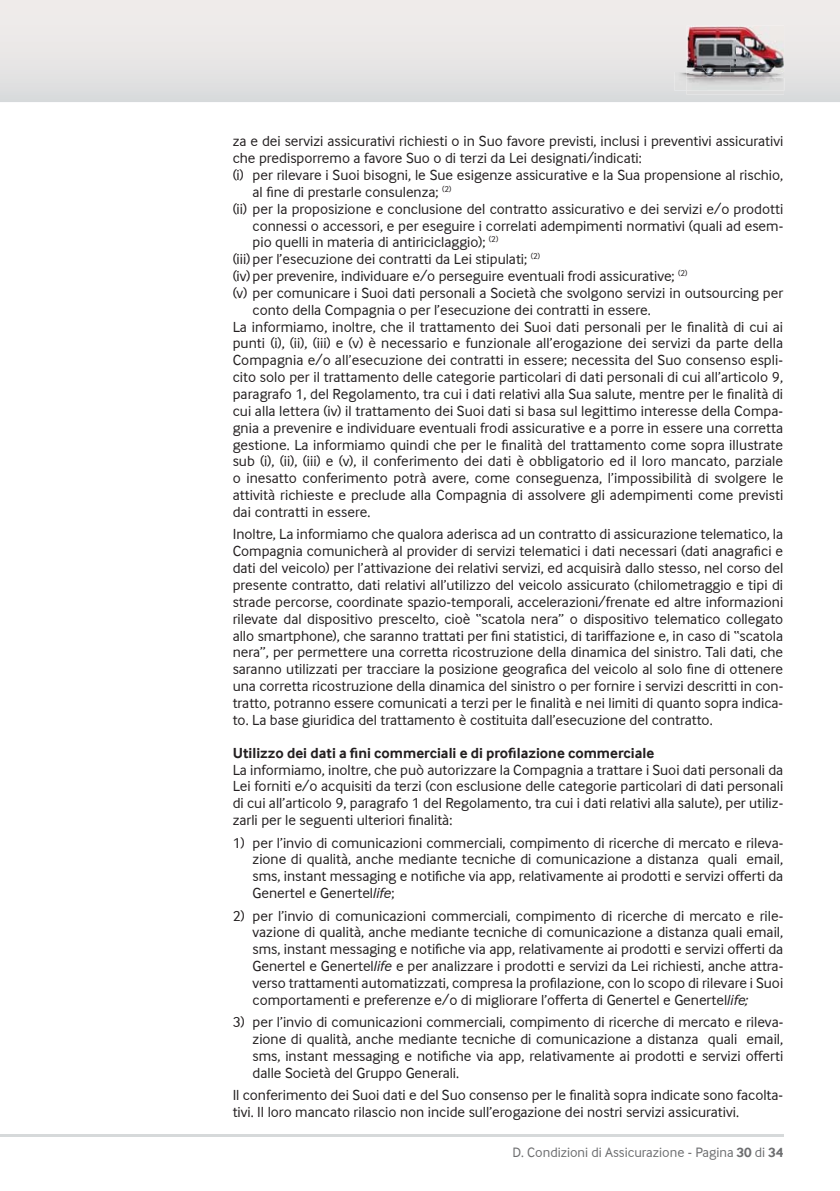
<style>
.page{position:relative;width:840px;height:1191px;background:#fff}
.page>*{position:absolute;margin:0;border:0;box-sizing:border-box;transform-origin:0 0}
.t1{font:15px/16.8px "Inter Face Da Ma";color:#231f20;text-align:justify}
.t2{font:700 15px "Inter Face Da Ma";color:#231f20}
.t3{font:14px "Inter Face Da Ma";color:#6d6e70}
.s1{font-style:italic}
.s2{font-weight:700}
</style>
<div class="page">
<svg style="left:0;top:0;width:839px;height:102px;background:#e7e5e5"></svg>
<hr style="left:0;top:1134px;width:782px;height:2px;background:#d6d9da">
<img style="left:674px;top:72px;width:110px;height:18px">
<img style="left:686px;top:90px;width:97px;height:4px">
<img style="left:686px;top:78px;width:97px;height:12px">
<img style="left:686px;top:26px;width:97px;height:52px">
<img style="left:701px;top:65px;width:29px;height:3px">
<img style="left:686px;top:69px;width:96px;height:6px">
<svg style="left:702px;top:68px;width:28px;height:5px"></svg>
<p class="t1" style="left:232px;top:133px;width:552px">za e dei servizi assicurativi richiesti o in Suo favore previsti, inclusi i preventivi assicurativi</p>
<p class="t1" style="left:232px;top:150px;width:410px">che predisporremo a favore Suo o di terzi da Lei designati/indicati:</p>
<p class="t1" style="left:232px;top:166px;width:551px">(i) per rilevare i Suoi bisogni, le Sue esigenze assicurative e la Sua propensione al rischio,</p>
<p class="t1" style="left:252px;top:183px;width:200px">al fine di prestarle consulenza; <sup>(2)</sup></p>
<p class="t1" style="left:232px;top:200px;width:551px">(ii) per la proposizione e conclusione del contratto assicurativo e dei servizi e/o prodotti</p>
<p class="t1" style="left:252px;top:217px;width:532px">connessi o accessori, e per eseguire i correlati adempimenti normativi (quali ad esem-</p>
<p class="t1" style="left:252px;top:234px;width:247px">pio quelli in materia di antiriciclaggio); <sup>(2)</sup></p>
<p class="t1" style="left:232px;top:251px;width:309px">(iii) per l’esecuzione dei contratti da Lei stipulati; <sup>(2)</sup></p>
<p class="t1" style="left:232px;top:268px;width:456px">(iv) per prevenire, individuare e/o perseguire eventuali frodi assicurative; <sup>(2)</sup></p>
<p class="t1" style="left:232px;top:284px;width:551px">(v) per comunicare i Suoi dati personali a Società che svolgono servizi in outsourcing per</p>
<p class="t1" style="left:252px;top:301px;width:399px">conto della Compagnia o per l’esecuzione dei contratti in essere.</p>
<p class="t1" style="left:232px;top:318px;width:551px">La informiamo, inoltre, che il trattamento dei Suoi dati personali per le finalità di cui ai</p>
<p class="t1" style="left:232px;top:335px;width:551px">punti (i), (ii), (iii) e (v) è necessario e funzionale all’erogazione dei servizi da parte della</p>
<p class="t1" style="left:232px;top:352px;width:551px">Compagnia e/o all’esecuzione dei contratti in essere; necessita del Suo consenso espli-</p>
<p class="t1" style="left:232px;top:369px;width:551px">cito solo per il trattamento delle categorie particolari di dati personali di cui all’articolo 9,</p>
<p class="t1" style="left:232px;top:385px;width:551px">paragrafo 1, del Regolamento, tra cui i dati relativi alla Sua salute, mentre per le finalità di</p>
<p class="t1" style="left:232px;top:402px;width:551px">cui alla lettera (iv) il trattamento dei Suoi dati si basa sul legittimo interesse della Compa-</p>
<p class="t1" style="left:232px;top:419px;width:552px">gnia a prevenire e individuare eventuali frodi assicurative e a porre in essere una corretta</p>
<p class="t1" style="left:232px;top:436px;width:551px">gestione. La informiamo quindi che per le finalità del trattamento come sopra illustrate</p>
<p class="t1" style="left:232px;top:453px;width:551px">sub (i), (ii), (iii) e (v), il conferimento dei dati è obbligatorio ed il loro mancato, parziale</p>
<p class="t1" style="left:232px;top:470px;width:552px">o inesatto conferimento potrà avere, come conseguenza, l’impossibilità di svolgere le</p>
<p class="t1" style="left:232px;top:486px;width:552px">attività richieste e preclude alla Compagnia di assolvere gli adempimenti come previsti</p>
<p class="t1" style="left:232px;top:503px;width:139px">dai contratti in essere.</p>
<p class="t1" style="left:232px;top:526px;width:552px">Inoltre, La informiamo che qualora aderisca ad un contratto di assicurazione telematico, la Compagnia comunicherà al provider di servizi telematici i dati necessari (dati anagrafici e dati del veicolo) per l’attivazione dei relativi servizi, ed acquisirà dallo stesso, nel corso del presente contratto, dati relativi all’utilizzo del veicolo assicurato (chilometraggio e tipi di strade percorse, coordinate spazio-temporali, accelerazioni/frenate ed altre informazioni rilevate dal dispositivo prescelto, cioè “scatola nera” o dispositivo telematico collegato allo smartphone), che saranno trattati per fini statistici, di tariffazione e, in caso di “scatola nera”, per permettere una corretta ricostruzione della dinamica del sinistro. Tali dati, che saranno utilizzati per tracciare la posizione geografica del veicolo al solo fine di ottenere una corretta ricostruzione della dinamica del sinistro o per fornire i servizi descritti in con&shy;tratto, potranno essere comunicati a terzi per le finalità e nei limiti di quanto sopra indica&shy;to. La base giuridica del trattamento è costituita dall’esecuzione del contratto.</p>
<p class="t2" style="left:232px;top:744px;width:423px">Utilizzo dei dati a fini commerciali e di profilazione commerciale</p>
<p class="t1" style="left:232px;top:761px;width:551px">La informiamo, inoltre, che può autorizzare la Compagnia a trattare i Suoi dati personali da Lei forniti e/o acquisiti da terzi (con esclusione delle categorie particolari di dati personali di cui all’articolo 9, paragrafo 1 del Regolamento, tra cui i dati relativi alla salute), per utiliz&shy;zarli per le seguenti ulteriori finalità:</p>
<p class="t1" style="left:252px;top:834px;width:532px;text-indent:-20px">1) per l’invio di comunicazioni commerciali, compimento di ricerche di mercato e rileva&shy;zione di qualità, anche mediante tecniche di comunicazione a distanza quali email, sms, instant messaging e notifiche via app, relativamente ai prodotti e servizi offerti da Genertel e Genertel<span class="s1">life</span>;</p>
<p class="t1" style="left:252px;top:907px;width:532px;text-indent:-20px">2) per l’invio di comunicazioni commerciali, compimento di ricerche di mercato e rile&shy;vazione di qualità, anche mediante tecniche di comunicazione a distanza quali email, sms, instant messaging e notifiche via app, relativamente ai prodotti e servizi offerti da Genertel e Genertel<span class="s1">life</span> e per analizzare i prodotti e servizi da Lei richiesti, anche attra&shy;verso trattamenti automatizzati, compresa la profilazione, con lo scopo di rilevare i Suoi comportamenti e preferenze e/o di migliorare l’offerta di Genertel e Genertel<span class="s1">life;</span></p>
<p class="t1" style="left:252px;top:1014px;width:532px;text-indent:-20px">3) per l’invio di comunicazioni commerciali, compimento di ricerche di mercato e rileva&shy;zione di qualità, anche mediante tecniche di comunicazione a distanza quali email, sms, instant messaging e notifiche via app, relativamente ai prodotti e servizi offerti dalle Società del Gruppo Generali.</p>
<p class="t1" style="left:232px;top:1087px;width:551px">Il conferimento dei Suoi dati e del Suo consenso per le finalità sopra indicate sono facolta&shy;tivi. Il loro mancato rilascio non incide sull’erogazione dei nostri servizi assicurativi.</p>
<p class="t3" style="left:512px;top:1144px;width:272px">D. Condizioni di Assicurazione - Pagina <span class="s2">30</span> di <span class="s2">34</span></p>
</div>
